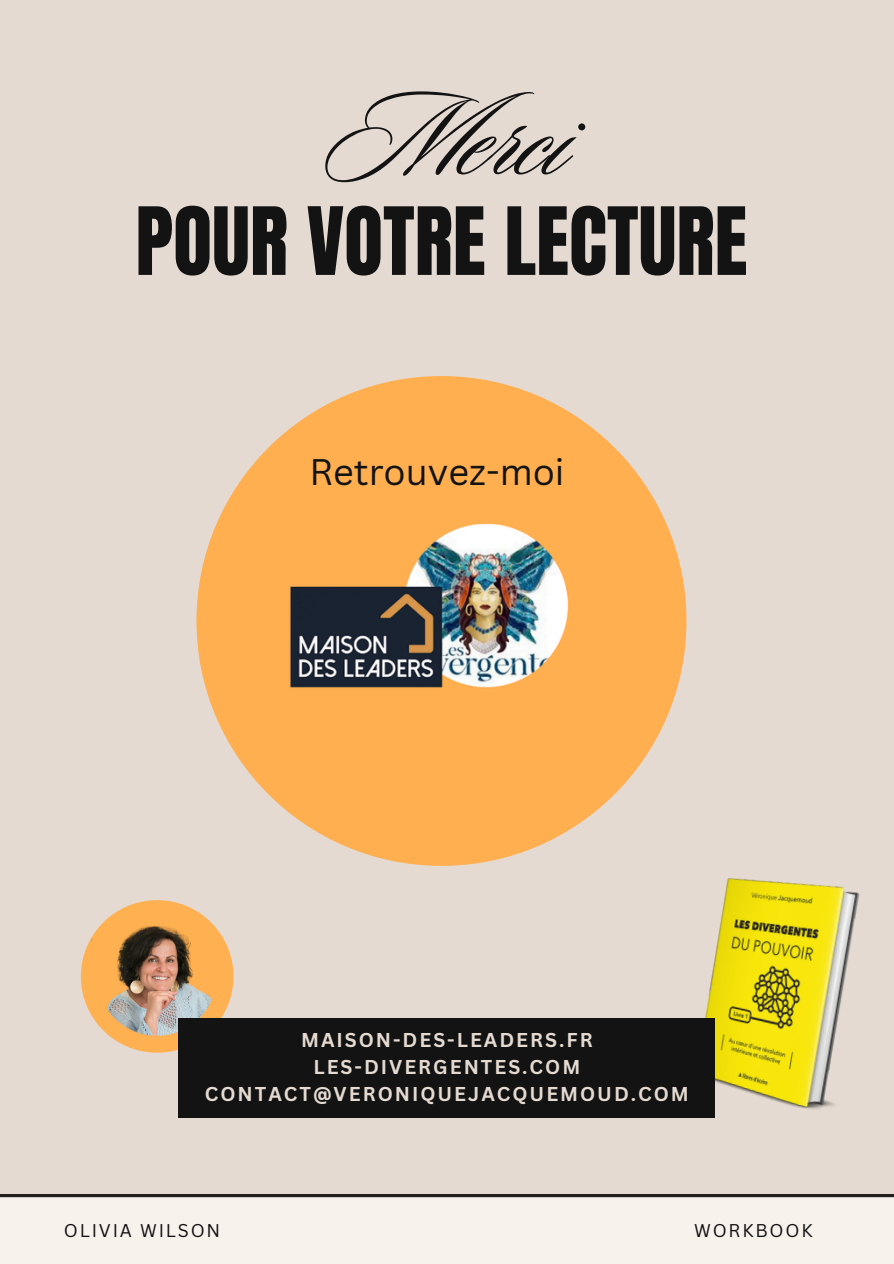
<style>
.page{position:relative;width:894px;height:1264px;background:#fff}
.page>*{position:absolute;margin:0;border:0;box-sizing:border-box;transform-origin:0 0}
.t1{font:124.5px "Sloop Script Pro";color:#131313}
.t2{font:79.8px "Anton";color:#131313}
.t3{font:36px "Canva Sans";color:#131313}
.t4{font:700 19.5px/27px "Canva Sans";letter-spacing:.1em;color:#e4dad1;text-align:center}
.t5{font:18px "Canva Sans";letter-spacing:.1em;color:#131313}
</style>
<div class="page">
<div style="left:0;top:0;width:893px;height:1263px;background:#e4dad1"></div>
<img style="left:81px;top:900px;width:152px;height:152px;border-radius:50%">
<img style="left:196px;top:376px;width:490px;height:489px;border-radius:50%">
<img style="left:667px;top:878px;width:193px;height:240px">
<div style="left:179px;top:1017px;width:535px;height:100px;background:#131313"></div>
<div style="left:0;top:1194px;width:893px;height:69px;background:#f8f2ed"></div>
<p class="t1" style="left:324px;top:74px;width:246px">Merci</p>
<h3 class="t2" style="left:135px;top:184px;width:613px">POUR VOTRE LECTURE</h3>
<p class="t3" style="left:309px;top:446px;width:256px">Retrouvez-moi</p>
<p class="t4" style="left:205px;top:1026px;width:485px">MAISON-DES-LEADERS.FR<br>LES-DIVERGENTES.COM<br>CONTACT@VERONIQUEJACQUEMOUD.COM</p>
<p class="t5" style="left:64px;top:1217px;width:158px">OLIVIA WILSON</p>
<h4 class="t5" style="left:694px;top:1217px;width:120px">WORKBOOK</h4>
</div>
